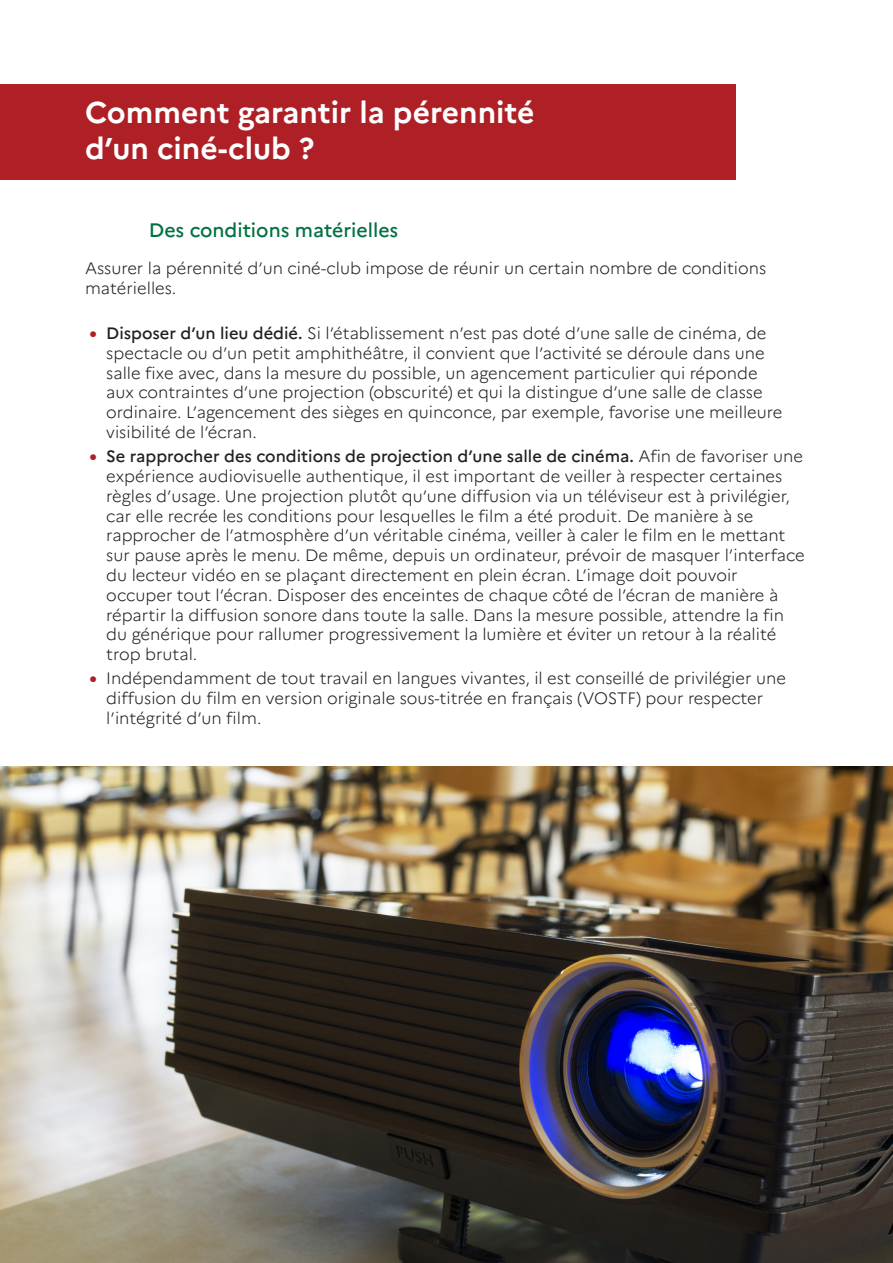
<style>
.page{position:relative;width:893px;height:1263px;background:#fff}
.page>*{position:absolute;margin:0;border:0;box-sizing:border-box;transform-origin:0 0}
.Titre_1{font:700 30px/36px "Marianne";color:#fff}
.Titre_2{font:500 19.5px "Marianne";color:#00723f}
.Texte_courant_sans_marge{font:300 16.5px/19.8px "Marianne";color:#231f20}
.s1{font-family:"Arial";font-weight:400;font-size:13.5px;color:#ae2026}
.s2{font-weight:500}
</style>
<div class="page">
<div style="left:0;top:84px;width:736px;height:96px;background:#ae2026"></div>
<img style="left:0;top:766px;width:893px;height:497px">
<p class="Titre_1" style="left:85px;top:95px;width:451px">Comment garantir la pérennité d’un ciné-club ?</p>
<p class="Titre_2" style="left:149px;top:218px;width:251px">Des conditions matérielles</p>
<p class="Texte_courant_sans_marge" style="left:85px;top:258px;width:683px">Assurer la pérennité d’un ciné-club impose de réunir un certain nombre de conditions matérielles.</p>
<p class="Texte_courant_sans_marge" style="left:106px;top:323px;width:677px;text-indent:-17px"><span class="s1">●</span> <span class="s2">Disposer d’un lieu dédié.</span> Si l’établissement n’est pas doté d’une salle de cinéma, de spectacle ou d’un petit amphithéâtre, il convient que l’activité se déroule dans une salle fixe avec, dans la mesure du possible, un agencement particulier qui réponde aux contraintes d’une projection (obscurité) et qui la distingue d’une salle de classe ordinaire. L’agencement des sièges en quinconce, par exemple, favorise une meilleure visibilité de l’écran.</p>
<p class="Texte_courant_sans_marge" style="left:106px;top:446px;width:700px;text-indent:-17px"><span class="s1">●</span> <span class="s2">Se rapprocher des conditions de projection d’une salle de cinéma.</span> Afin de favoriser une expérience audiovisuelle authentique, il est important de veiller à respecter certaines règles d’usage. Une projection plutôt qu’une diffusion via un téléviseur est à privilégier, car elle recrée les conditions pour lesquelles le film a été produit. De manière à se rapprocher de l’atmosphère d’un véritable cinéma, veiller à caler le film en le mettant sur pause après le menu. De même, depuis un ordinateur, prévoir de masquer l’interface du lecteur vidéo en se plaçant directement en plein écran. L’image doit pouvoir occuper tout l’écran. Disposer des enceintes de chaque côté de l’écran de manière à répartir la diffusion sonore dans toute la salle. Dans la mesure possible, attendre la fin du générique pour rallumer progressivement la lumière et éviter un retour à la réalité trop brutal.</p>
<p class="Texte_courant_sans_marge" style="left:106px;top:668px;width:681px;text-indent:-17px"><span class="s1">●</span> Indépendamment de tout travail en langues vivantes, il est conseillé de privilégier une diffusion du film en version originale sous-titrée en français (VOSTF) pour respecter l’intégrité d’un film.</p>
</div>
